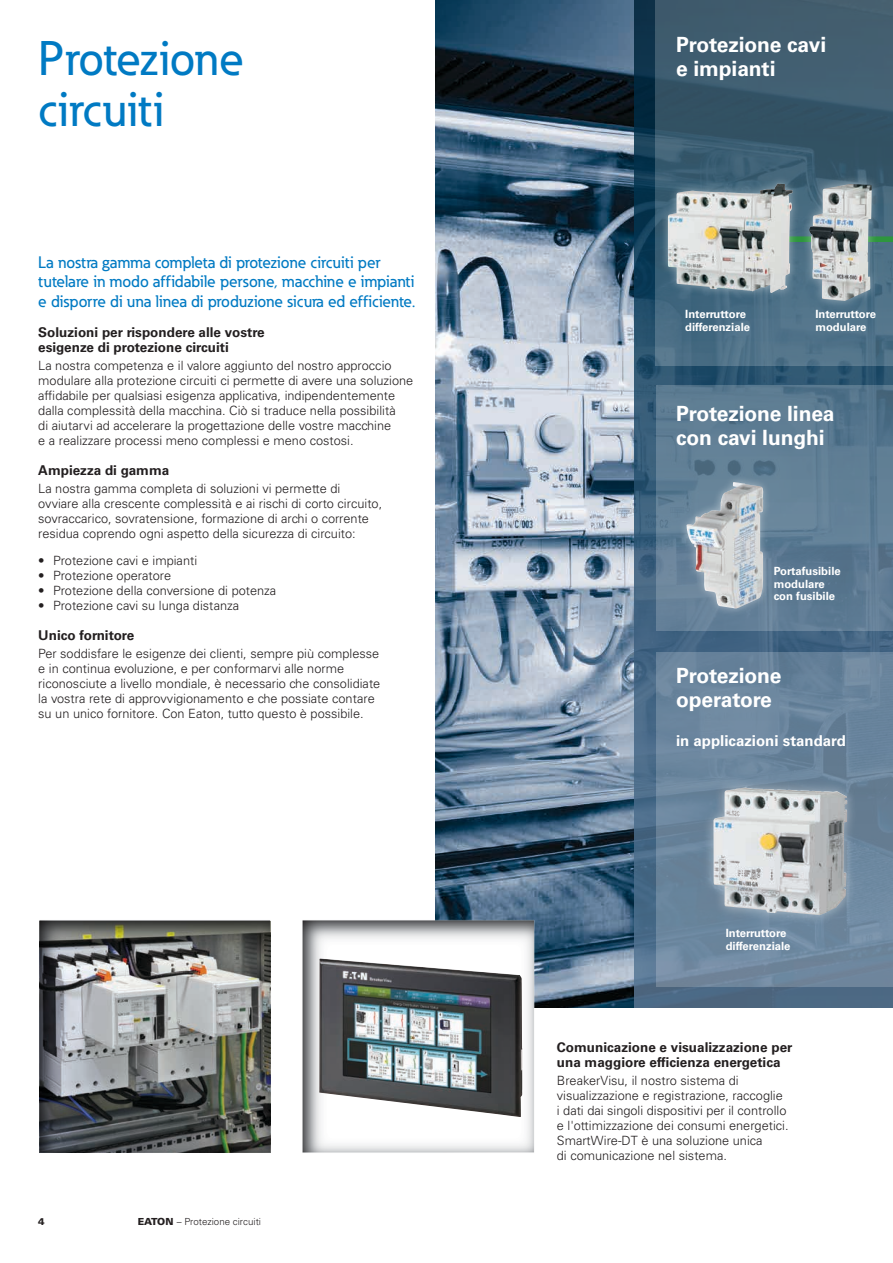
<style>
.page{position:relative;width:893px;height:1263px;background:#fff}
.page>*{position:absolute;margin:0;border:0;box-sizing:border-box;transform-origin:0 0}
.t1{font:500 48px/51px "Eaton";letter-spacing:.005em;color:#007ac3}
.t2{font:700 21px/24px "Univers LT Std";letter-spacing:-.005em;color:#fff}
.t3{font:500 16.5px/19.5px "Eaton";color:#007ac3}
.t4{font:700 15px "Univers LT Std";color:#fff}
.t5{font:700 13.5px/15px "Univers LT Std";color:#231f20}
.t6{font:300 12.75px/15px "Univers LT Std";color:#231f20}
.t7{font:700 11.25px/12.5px "Univers LT Std";color:#fff}
.t8{font:300 9.75px "Univers LT Std";color:#231f20}
.t9{font:900 9.75px "Univers LT Std";color:#231f20}
.s1{font-weight:900}
</style>
<div class="page">
<img style="left:436px;top:0;width:199px;height:1008px">
<img style="left:635px;top:0;width:258px;height:1008px">
<img style="left:308px;top:897px;width:264px;height:256px">
<img style="left:39px;top:920px;width:269px;height:233px">
<img style="left:39px;top:921px;width:232px;height:232px">
<img style="left:319px;top:958px;width:203px;height:159px">
<div style="left:656px;top:652px;width:237px;height:334px;background:linear-gradient(to bottom,#68839b,#6e879e)"></div>
<svg style="left:656px;top:386px;width:237px;height:245px;fill:#5f7e94"></svg>
<div style="left:702px;top:777px;width:156px;height:149px;background:#fff;opacity:.45"></div>
<img style="left:713px;top:787px;width:134px;height:128px">
<svg style="left:656px;top:0;width:237px;height:365px"></svg>
<div style="left:678px;top:474px;width:94px;height:143px;background:#fff;opacity:.45"></div>
<img style="left:686px;top:482px;width:77px;height:127px">
<div style="left:780px;top:236px;width:113px;height:6px;background:#2e963e"></div>
<div style="left:800px;top:175px;width:81px;height:135px;background:#fff;opacity:.45"></div>
<img style="left:809px;top:184px;width:63px;height:117px">
<div style="left:659px;top:175px;width:142px;height:126px;background:#fff;opacity:.45"></div>
<img style="left:668px;top:184px;width:125px;height:109px">
<h1 class="t1" style="left:38px;top:32px;width:207px">Protezione circuiti</h1>
<p class="t3" style="left:38px;top:252px;width:379px">La nostra gamma completa di protezione circuiti per tutelare in modo affidabile persone, macchine e impianti e disporre di una linea di produzione sicura ed efficiente.</p>
<p class="t5" style="left:38px;top:325px;width:228px">Soluzioni per rispondere alle vostre esigenze di protezione circuiti</p>
<p class="t6" style="left:38px;top:358px;width:377px">La nostra competenza e il valore aggiunto del nostro approccio modulare alla protezione circuiti ci permette di avere una soluzione affidabile per qualsiasi esigenza applicativa, indipendentemente dalla complessità della macchina. Ciò si traduce nella possibilità<br>di aiutarvi ad accelerare la progettazione delle vostre macchine<br>e a realizzare processi meno complessi e meno costosi.</p>
<p class="t5" style="left:38px;top:463px;width:132px">Ampiezza di gamma</p>
<p class="t6" style="left:38px;top:481px;width:345px">La nostra gamma completa di soluzioni vi permette di ovviare alla crescente complessità e ai rischi di corto circuito, sovraccarico, sovratensione, formazione di archi o corrente residua coprendo ogni aspetto della sicurezza di circuito:</p>
<p class="t6" style="left:38px;top:553px;width:160px">• Protezione cavi e impianti</p>
<p class="t6" style="left:38px;top:568px;width:134px">• Protezione operatore</p>
<p class="t6" style="left:38px;top:583px;width:240px">• Protezione della conversione di potenza</p>
<p class="t6" style="left:38px;top:598px;width:202px">• Protezione cavi su lunga distanza</p>
<p class="t5" style="left:38px;top:628px;width:98px">Unico fornitore</p>
<p class="t6" style="left:38px;top:646px;width:344px">Per soddisfare le esigenze dei clienti, sempre più complesse e in continua evoluzione, e per conformarvi alle norme riconosciute a livello mondiale, è necessario che consolidiate la vostra rete di approvvigionamento e che possiate contare su un unico fornitore. Con Eaton, tutto questo è possibile.</p>
<p class="t9" style="left:38px;top:1215px;width:8px">4</p>
<p class="t8" style="left:138px;top:1215px;width:125px"><span class="s1">EATON</span> – Protezione circuiti</p>
<h2 class="t2" style="left:676px;top:33px;width:152px">Protezione cavi e impianti</h2>
<p class="t7" style="left:685px;top:308px;width:66px">Interruttore differenziale</p>
<p class="t7" style="left:815px;top:308px;width:62px">Interruttore modulare</p>
<h2 class="t2" style="left:676px;top:402px;width:160px">Protezione linea con cavi lunghi</h2>
<p class="t7" style="left:774px;top:565px;width:69px">Portafusibile modulare con fusibile</p>
<h2 class="t2" style="left:676px;top:664px;width:107px">Protezione operatore</h2>
<p class="t4" style="left:676px;top:732px;width:171px">in applicazioni standard</p>
<p class="t7" style="left:726px;top:927px;width:66px">Interruttore differenziale</p>
<p class="t5" style="left:557px;top:1039px;width:237px">Comunicazione e visualizzazione per una maggiore efficienza energetica</p>
<p class="t6" style="left:557px;top:1073px;width:233px">BreakerVisu, il nostro sistema di visualizzazione e registrazione, raccoglie i dati dai singoli dispositivi per il controllo e l'ottimizzazione dei consumi energetici.<br>SmartWire-DT è una soluzione unica<br>di comunicazione nel sistema.</p>
</div>
